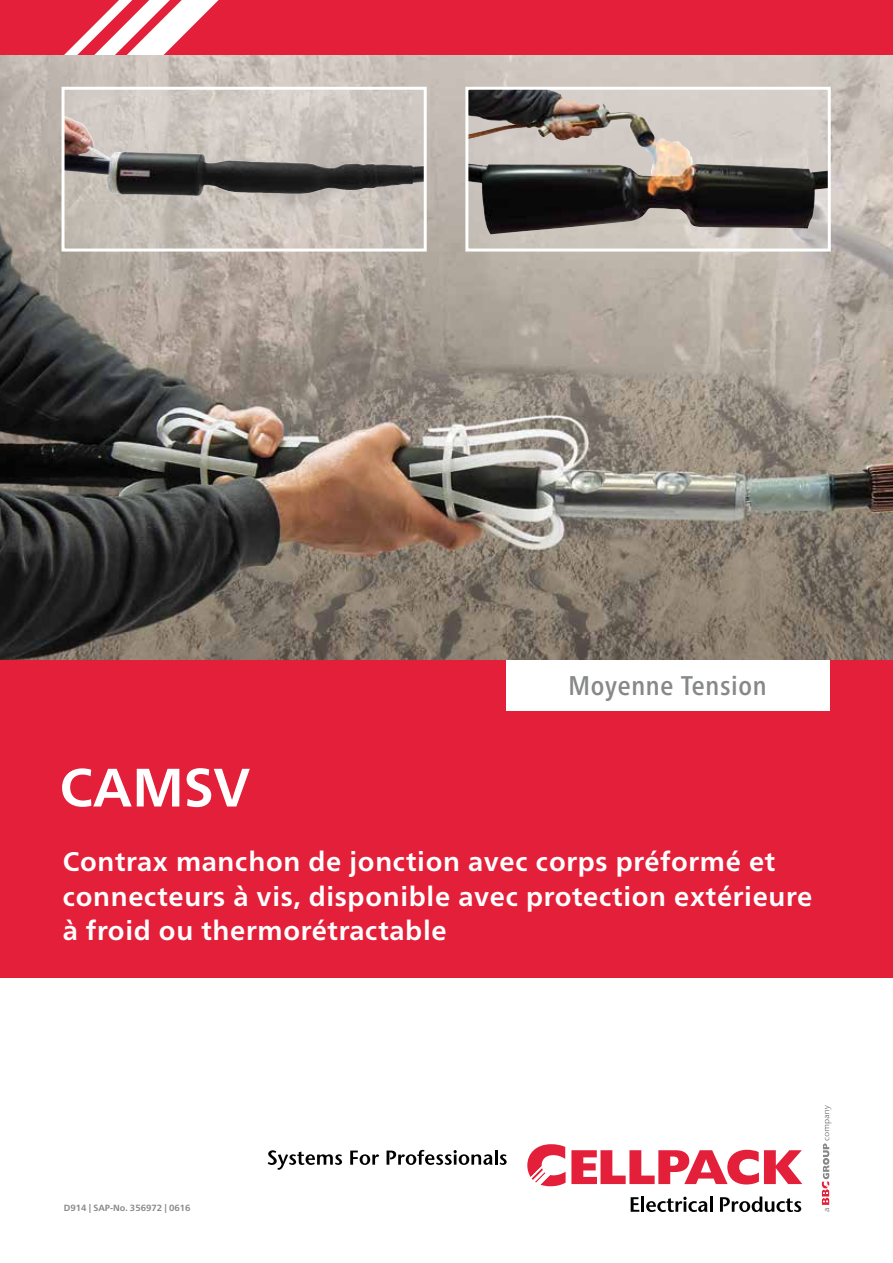
<style>
.page{position:relative;width:893px;height:1263px;background:#fff}
.page>*{position:absolute;margin:0;border:0;box-sizing:border-box;transform-origin:0 0}
.t1{font:700 54px "Frutiger Neue LTW1 G";color:#fff}
.t2{font:700 27px/34.5px "Frutiger Neue LTW1 G";letter-spacing:.025em;color:#fff}
.t3{font:500 condensed 27px "Frutiger Neue LTW1 G";letter-spacing:.025em;color:#87888a}
.t4{font:700 9px "Frutiger Neue LTW1 G";color:#87888a}
</style>
<div class="page">
<div style="left:0;top:0;width:893px;height:55px;background:#e41f39"></div>
<svg style="left:64px;top:0;width:155px;height:55px"></svg>
<div style="left:0;top:659px;width:893px;height:319px;background:#e41f39"></div>
<svg style="left:268px;top:1150px;width:74px;height:20px"></svg>
<svg style="left:350px;top:1150px;width:29px;height:15px"></svg>
<svg style="left:387px;top:1150px;width:120px;height:15px"></svg>
<svg style="left:822px;top:1105px;width:9px;height:106px"></svg>
<svg style="left:631px;top:1197px;width:8px;height:15px"></svg>
<hr style="left:641px;top:1196px;width:3px;height:16px;background:#000">
<svg style="left:646px;top:1196px;width:66px;height:16px"></svg>
<svg style="left:720px;top:1196px;width:81px;height:16px"></svg>
<svg style="left:527px;top:1144px;width:275px;height:42px"></svg>
<div style="left:506px;top:659px;width:323px;height:51px;background:#fff"></div>
<img style="left:0;top:55px;width:893px;height:604px">
<svg style="left:66px;top:91px;width:357px;height:157px;background:#c6bfb8"></svg>
<img style="left:66px;top:164px;width:357px;height:32px">
<div style="left:62px;top:87px;width:365px;height:165px;border:3px solid #fff"></div>
<svg style="left:469px;top:91px;width:358px;height:157px;background:#8c857f"></svg>
<img style="left:469px;top:91px;width:66px;height:48px">
<div style="left:465px;top:87px;width:366px;height:165px;border:3px solid #fff"></div>
<h1 class="t1" style="left:60px;top:748px;width:192px">CAMSV</h1>
<p class="t3" style="left:568px;top:665px;width:200px">Moyenne Tension</p>
<p class="t2" style="left:63px;top:842px;width:751px">Contrax manchon de jonction avec corps préformé et connecteurs à vis, disponible avec protection extérieure à froid ou thermorétractable</p>
<p class="t4" style="left:64px;top:1202px;width:128px">D914 | SAP-No. 356972 | 0616</p>
</div>
